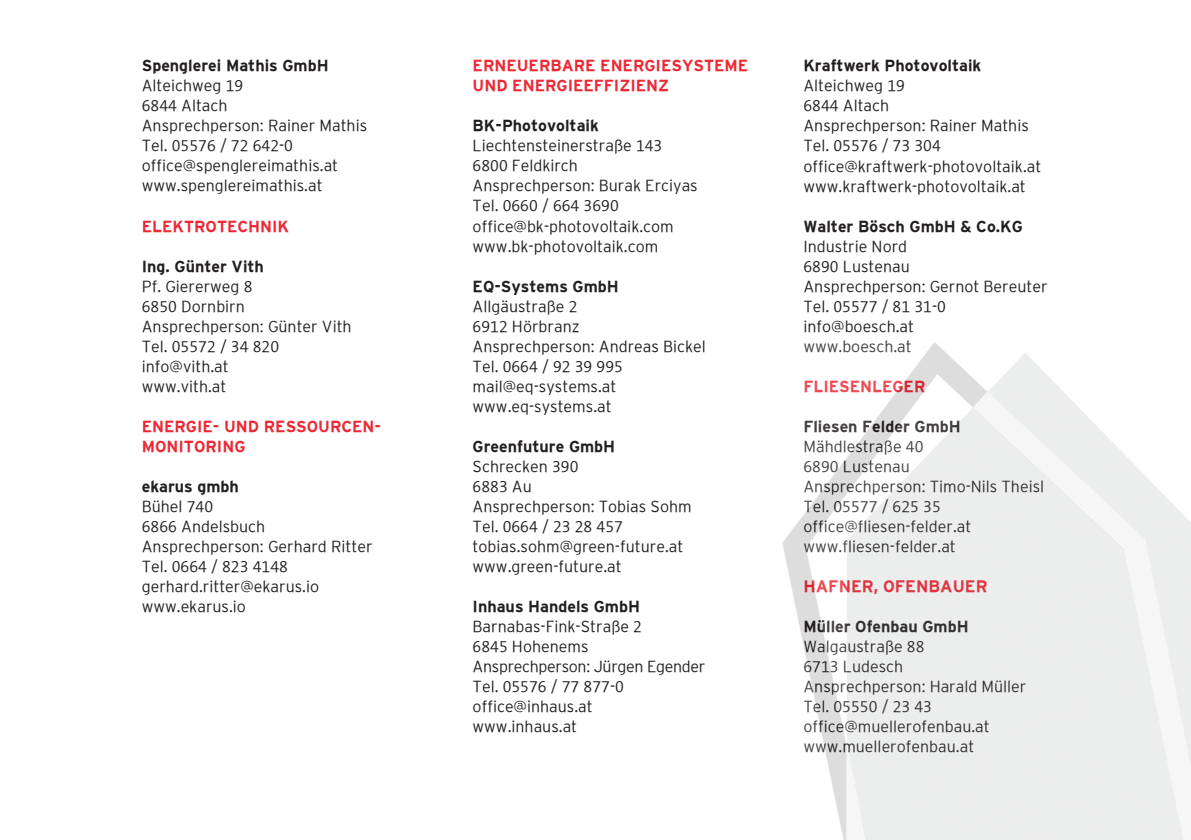
<style>
.page{position:relative;width:1191px;height:840px;background:#fff}
.page>*{position:absolute;margin:0;border:0;box-sizing:border-box;transform-origin:0 0}
.t1{font:700 16.6px "Energieinstitut";color:#ee2834}
.t2{font:300 16px/20px "Energieinstitut";color:#231f20}
.t3{font:700 16px "Energieinstitut";color:#231f20}
.t4{font:700 16px/20px "Energieinstitut";color:#ee2834}
</style>
<div class="page">
<p class="t3" style="left:142px;top:57px;width:188px">Spenglerei Mathis GmbH</p>
<p class="t2" style="left:142px;top:76px;width:227px">Alteichweg 19<br>6844 Altach<br>Ansprechperson: Rainer Mathis<br>Tel. 05576 / 72 642-0 office@spenglereimathis.at www.spenglereimathis.at</p>
<p class="t4" style="left:142px;top:216px;width:149px">ELEKTROTECHNIK</p>
<p class="t3" style="left:142px;top:257px;width:124px">Ing. Günter Vith</p>
<p class="t2" style="left:142px;top:276px;width:211px">Pf. Giererweg 8<br>6850 Dornbirn<br>Ansprechperson: Günter Vith<br>Tel. 05572 / 34 820 info@vith.at<br>www.vith.at</p>
<p class="t4" style="left:142px;top:416px;width:241px">ENERGIE- UND RESSOURCEN-<br>MONITORING</p>
<p class="t3" style="left:142px;top:477px;width:99px">ekarus gmbh</p>
<p class="t2" style="left:142px;top:496px;width:232px">Bühel 740<br>6866 Andelsbuch<br>Ansprechperson: Gerhard Ritter<br>Tel. 0664 / 823 4148 gerhard.ritter@ekarus.io www.ekarus.io</p>
<p class="t4" style="left:472px;top:56px;width:277px">ERNEUERBARE ENERGIESYSTEME<br>UND ENERGIEEFFIZIENZ</p>
<p class="t3" style="left:472px;top:117px;width:128px">BK-Photovoltaik</p>
<p class="t2" style="left:472px;top:136px;width:227px">Liechtensteinerstraße 143<br>6800 Feldkirch<br>Ansprechperson: Burak Erciyas<br>Tel. 0660 / 664 3690 office@bk-photovoltaik.com www.bk-photovoltaik.com</p>
<p class="t3" style="left:472px;top:277px;width:148px">EQ-Systems GmbH</p>
<p class="t2" style="left:472px;top:296px;width:235px">Allgäustraße 2<br>6912 Hörbranz<br>Ansprechperson: Andreas Bickel<br>Tel. 0664 / 92 39 995 mail@eq-systems.at www.eq-systems.at</p>
<p class="t3" style="left:472px;top:437px;width:144px">Greenfuture GmbH</p>
<p class="t2" style="left:472px;top:456px;width:221px">Schrecken 390<br>6883 Au<br>Ansprechperson: Tobias Sohm<br>Tel. 0664 / 23 28 457 tobias.sohm@green-future.at www.green-future.at</p>
<p class="t3" style="left:472px;top:597px;width:169px">Inhaus Handels GmbH</p>
<p class="t2" style="left:472px;top:616px;width:234px">Barnabas-Fink-Straße 2<br>6845 Hohenems<br>Ansprechperson: Jürgen Egender<br>Tel. 05576 / 77 877-0 office@inhaus.at<br>www.inhaus.at</p>
<p class="t3" style="left:803px;top:57px;width:179px">Kraftwerk Photovoltaik</p>
<p class="t2" style="left:803px;top:76px;width:239px">Alteichweg 19<br>6844 Altach<br>Ansprechperson: Rainer Mathis<br>Tel. 05576 / 73 304 office@kraftwerk-photovoltaik.at www.kraftwerk-photovoltaik.at</p>
<p class="t3" style="left:803px;top:217px;width:221px">Walter Bösch GmbH &amp; Co.KG</p>
<p class="t2" style="left:803px;top:236px;width:246px">Industrie Nord<br>6890 Lustenau<br>Ansprechperson: Gernot Bereuter<br>Tel. 05577 / 81 31-0 info@boesch.at<br>www.boesch.at</p>
<p class="t4" style="left:803px;top:376px;width:123px">FLIESENLEGER</p>
<p class="t3" style="left:803px;top:417px;width:159px">Fliesen Felder GmbH</p>
<p class="t2" style="left:803px;top:436px;width:242px">Mähdlestraße 40<br>6890 Lustenau<br>Ansprechperson: Timo-Nils Theisl<br>Tel. 05577 / 625 35 office@fliesen-felder.at www.fliesen-felder.at</p>
<p class="t1" style="left:803px;top:576px;width:186px">HAFNER, OFENBAUER</p>
<p class="t3" style="left:803px;top:617px;width:167px">Müller Ofenbau GmbH</p>
<p class="t2" style="left:803px;top:636px;width:224px">Walgaustraße 88<br>6713 Ludesch<br>Ansprechperson: Harald Müller<br>Tel. 05550 / 23 43 office@muellerofenbau.at www.muellerofenbau.at</p>
</div>
